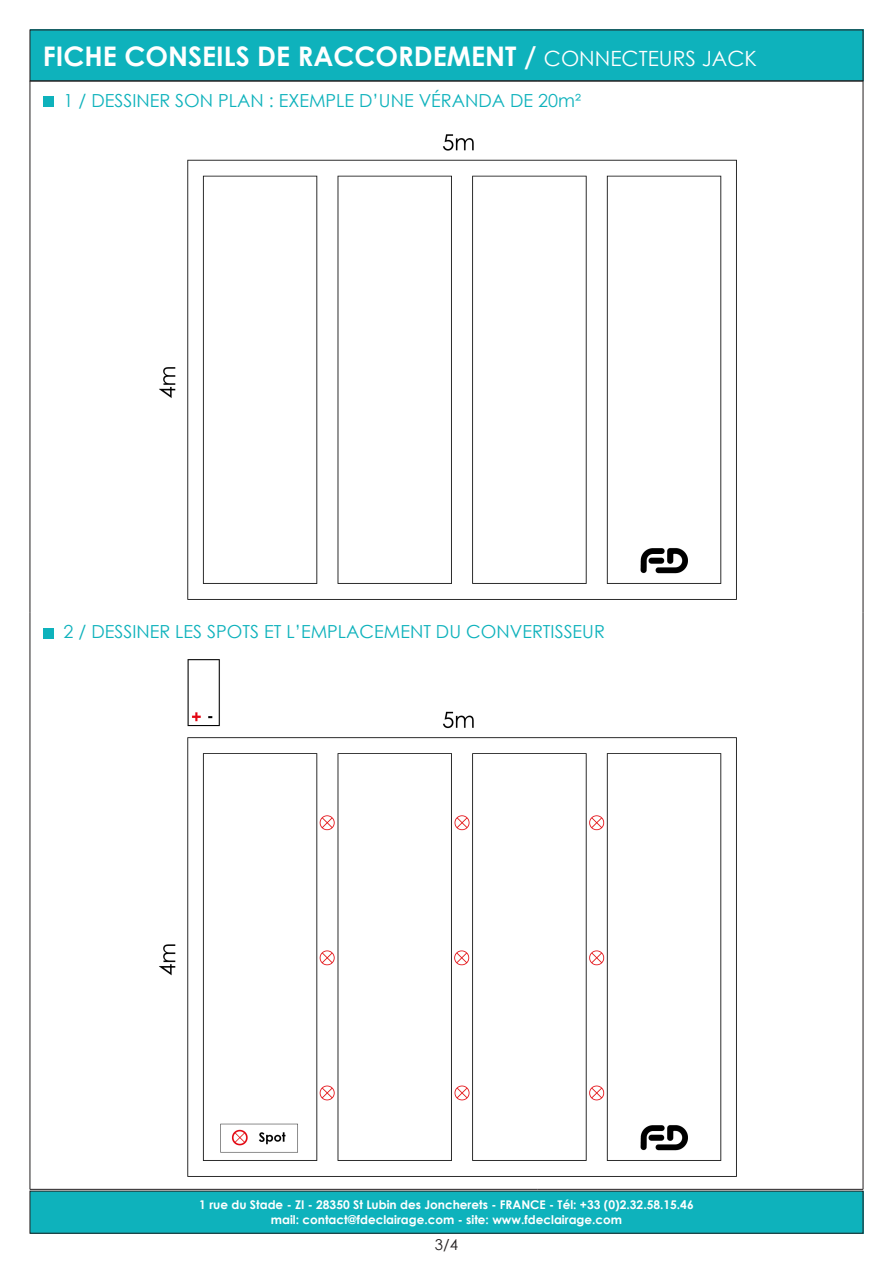
<style>
.page{position:relative;width:893px;height:1263px;background:#fff}
.page>*{position:absolute;margin:0;border:0;box-sizing:border-box;transform-origin:0 0}
.t1{font:700 27px "Century Gothic";color:#fff}
.t2{font:18px "Century Gothic";color:#0eb2bc}
.t3{font:15px "Century Gothic";color:#231f20}
.t4{font:700 12px "Century Gothic";color:#fff}
.s1{font-weight:400;font-size:21px}
</style>
<div class="page">
<div style="left:30px;top:30px;width:833px;height:51px;background:#0eb2bc"></div>
<div style="left:30px;top:30px;width:833px;height:51px;border:1px solid #231f20"></div>
<div style="left:30px;top:1191px;width:833px;height:42px;background:#0eb2bc"></div>
<hr style="left:30px;top:81px;width:507px;height:1px;background:#231f20">
<hr style="left:30px;top:81px;width:1px;height:531px;background:#231f20">
<hr style="left:537px;top:81px;width:326px;height:1px;background:#231f20">
<hr style="left:863px;top:81px;width:1px;height:531px;background:#231f20">
<hr style="left:30px;top:612px;width:1px;height:577px;background:#231f20">
<hr style="left:863px;top:612px;width:1px;height:577px;background:#231f20">
<hr style="left:30px;top:1189px;width:507px;height:1px;background:#231f20">
<hr style="left:537px;top:1189px;width:326px;height:1px;background:#231f20">
<div style="left:43px;top:96px;width:11px;height:11px;background:#0eb2bc"></div>
<img style="left:159px;top:134px;width:577px;height:465px">
<div style="left:43px;top:628px;width:11px;height:10px;background:#0eb2bc"></div>
<img style="left:159px;top:659px;width:577px;height:517px">
<p class="t1" style="left:43px;top:35px;width:715px">FICHE CONSEILS DE RACCORDEMENT / <span class="s1">CONNECTEURS JACK</span></p>
<p class="t2" style="left:64px;top:88px;width:519px">1 / DESSINER SON PLAN : EXEMPLE D’UNE VÉRANDA DE 20m²</p>
<p class="t2" style="left:64px;top:619px;width:543px">2 / DESSINER LES SPOTS ET L’EMPLACEMENT DU CONVERTISSEUR</p>
<p class="t4" style="left:199px;top:1196px;width:496px">1 rue du Stade - ZI - 28350 St Lubin des Joncherets - FRANCE - Tél: +33 (0)2.32.58.15.46</p>
<p class="t4" style="left:271px;top:1210px;width:353px">mail: contact@fdeclairage.com - site: www.fdeclairage.com</p>
<p class="t3" style="left:435px;top:1234px;width:25px">3/4</p>
</div>
